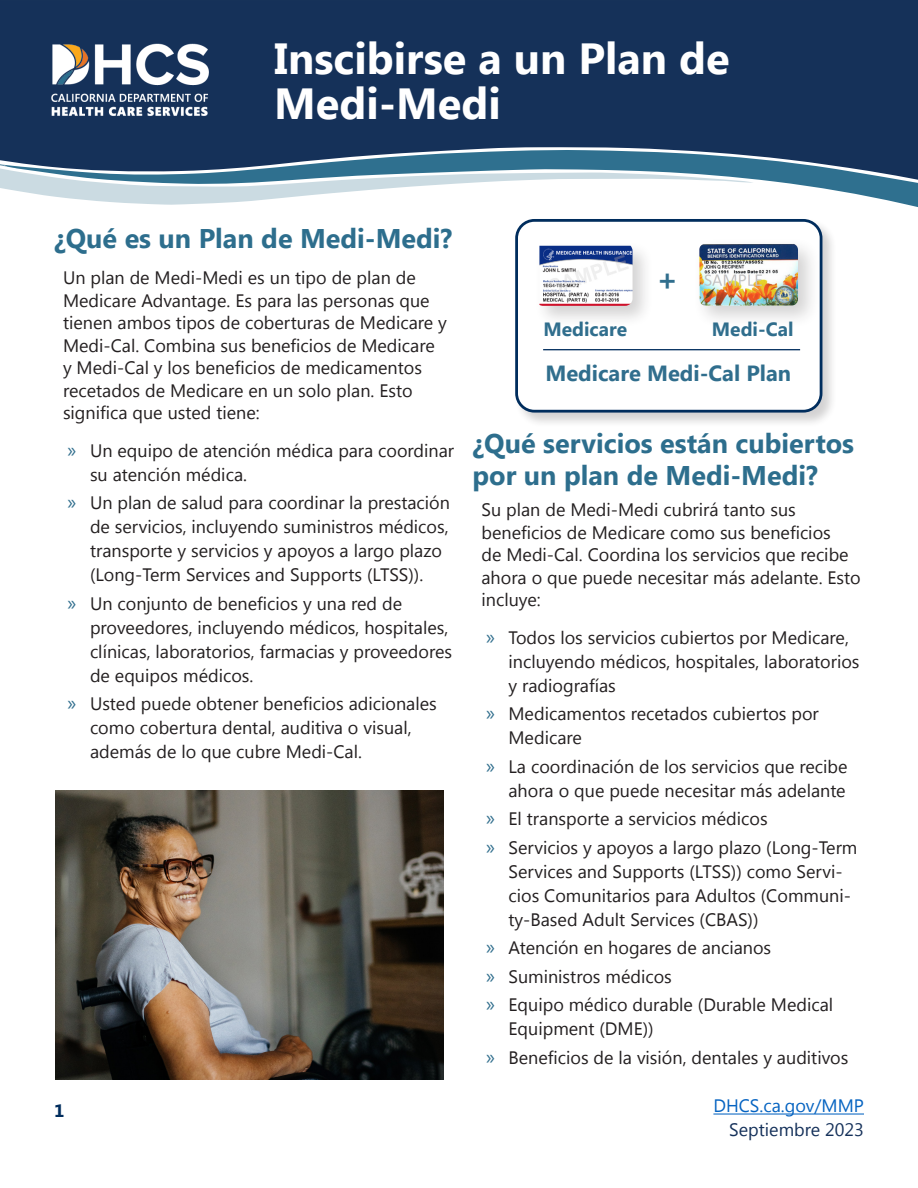
<style>
.page{position:relative;width:918px;height:1188px;background:#fff}
.page>*{position:absolute;margin:0;border:0;box-sizing:border-box;transform-origin:0 0}
.t1{font:700 43.5px/45px "Segoe UI";color:#fff}
.t2{font:700 30.9px "Segoe UI";color:#306e8d}
.t3{font:700 27px/31.5px "Segoe UI";color:#2d6e8d}
.t4{font:700 21.9px "Segoe UI";color:#306e8d}
.t5{font:700 19.2px "Segoe UI";color:#306e8d}
.t6{font:18px/24px "Segoe UI";color:#231f20}
.t7{font:18px/23.2px "Segoe UI";color:#0563c1;text-align:right}
.t8{font:700 18px "Segoe UI";color:#002d5d}
.s1{font-family:"Myriad Pro";font-size:21px;color:#306e8d}
.s2{color:#15315a}
</style>
<div class="page">
<hr style="left:713px;top:1113px;width:151px;height:2px;background:#0563c1">
<div style="left:0;top:0;width:918px;height:160px;background:#153159"></div>
<svg style="left:3px;top:150px;width:915px;height:57px"></svg>
<svg style="left:0;top:160px;width:754px;height:45px"></svg>
<img style="left:51px;top:41px;width:159px;height:77px">
<img style="left:55px;top:790px;width:389px;height:290px">
<div style="left:514px;top:218px;width:324px;height:210px;background:#231f20;opacity:.2"></div>
<div style="left:517px;top:220px;width:304px;height:191px;background:#fff;border-radius:18px"></div>
<div style="left:515px;top:219px;width:307px;height:194px;border:3px solid #002d5d;border-radius:18px"></div>
<div style="left:535px;top:241px;width:119px;height:86px;background:#231f20;opacity:.2"></div>
<img style="left:539px;top:246px;width:94px;height:60px">
<div style="left:693px;top:237px;width:128px;height:92px;background:#231f20;opacity:.2"></div>
<img style="left:699px;top:244px;width:99px;height:62px">
<hr style="left:543px;top:349px;width:257px;height:1px;background:#002d5d">
<h1 class="t1" style="left:274px;top:37px;width:457px">Inscibirse a un Plan de<br>Medi-Medi</h1>
<h2 class="t3" style="left:54px;top:223px;width:400px">¿Qué es un Plan de Medi-Medi?</h2>
<p class="t6" style="left:63px;top:266px;width:385px;line-height:22.5px">Un plan de Medi-Medi es un tipo de plan de Medicare Advantage. Es para las personas que tienen ambos tipos de coberturas de Medicare y Medi-Cal. Combina sus beneficios de Medicare y Medi-Cal y los beneficios de medicamentos recetados de Medicare en un solo plan. Esto significa que usted tiene:</p>
<p class="t6" style="left:90px;top:438px;width:366px;text-indent:-22px"><span class="s1">»</span> Un equipo de atención médica para coordinar su atención médica.</p>
<p class="t6" style="left:90px;top:490px;width:362px;text-indent:-22px"><span class="s1">»</span> Un plan de salud para coordinar la prestación de servicios, incluyendo suministros médicos, transporte y servicios y apoyos a largo plazo (Long-Term Services and Supports (LTSS)).</p>
<p class="t6" style="left:90px;top:591px;width:364px;text-indent:-22px"><span class="s1">»</span> Un conjunto de beneficios y una red de proveedores, incluyendo médicos, hospitales, clínicas, laboratorios, farmacias y proveedores de equipos médicos.</p>
<p class="t6" style="left:90px;top:691px;width:348px;text-indent:-22px"><span class="s1">»</span> Usted puede obtener beneficios adicionales como cobertura dental, auditiva o visual, además de lo que cubre Medi-Cal.</p>
<p class="t8" style="left:54px;top:1101px;width:12px">1</p>
<p class="t2" style="left:657px;top:261px;width:23px">+</p>
<p class="t5" style="left:544px;top:318px;width:85px">Medicare</p>
<p class="t5" style="left:712px;top:318px;width:83px">Medi-Cal</p>
<p class="t4" style="left:545px;top:360px;width:247px">Medicare Medi-Cal Plan</p>
<p class="t3" style="left:472px;top:428px;width:383px">¿Qué servicios están cubiertos por un plan de Medi-Medi?</p>
<p class="t6" style="left:482px;top:498px;width:381px;line-height:22.5px">Su plan de Medi-Medi cubrirá tanto sus beneficios de Medicare como sus beneficios<br>de Medi-Cal. Coordina los servicios que recibe ahora o que puede necesitar más adelante. Esto incluye:</p>
<p class="t6" style="left:508px;top:625px;width:353px;text-indent:-22px"><span class="s1">»</span> Todos los servicios cubiertos por Medicare, incluyendo médicos, hospitales, laboratorios y radiografías</p>
<p class="t6" style="left:508px;top:701px;width:312px;text-indent:-22px"><span class="s1">»</span> Medicamentos recetados cubiertos por<br>Medicare</p>
<p class="t6" style="left:486px;top:754px;width:363px;text-align:right"><span class="s1">»</span> La coordinación de los servicios que recibe ahora o que puede necesitar más adelante</p>
<p class="t6" style="left:486px;top:806px;width:283px"><span class="s1">»</span> El transporte a servicios médicos</p>
<p class="t6" style="left:508px;top:835px;width:350px;text-indent:-22px"><span class="s1">»</span> Servicios y apoyos a largo plazo (Long-Term Services and Supports (LTSS)) como Servi&shy;cios Comunitarios para Adultos (Communi&shy;ty-Based Adult Services (CBAS))</p>
<p class="t6" style="left:486px;top:935px;width:287px"><span class="s1">»</span> Atención en hogares de ancianos</p>
<p class="t6" style="left:486px;top:964px;width:187px"><span class="s1">»</span> Suministros médicos</p>
<p class="t6" style="left:508px;top:992px;width:326px;text-indent:-22px"><span class="s1">»</span> Equipo médico durable (Durable Medical<br>Equipment (DME))</p>
<p class="t6" style="left:486px;top:1045px;width:364px"><span class="s1">»</span> Beneficios de la visión, dentales y auditivos</p>
<p class="t7" style="left:713px;top:1094px;width:152px">DHCS.ca.gov/MMP<br><span class="s2">Septiembre 2023</span></p>
</div>
